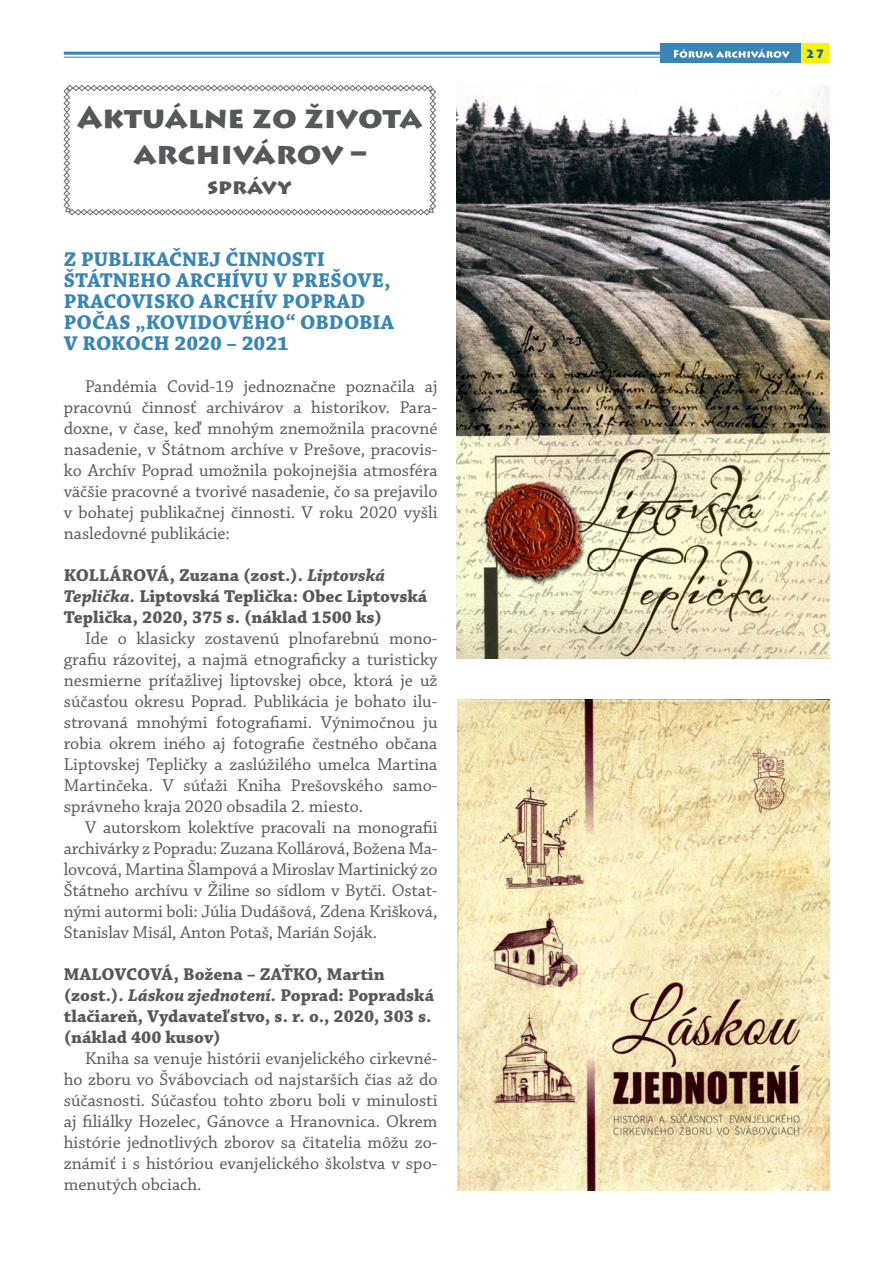
<style>
.page{position:relative;width:893px;height:1263px;background:#fff}
.page>*{position:absolute;margin:0;border:0;box-sizing:border-box;transform-origin:0 0}
.Rubrika{font:900 30px "Lithos Pro";color:#57585a}
.Nadpis_článku{font:700 21px/21px "Chaparral Pro";color:#3986b6}
.Rubrika-2{font:900 21px "Lithos Pro";color:#57585a}
.Text_článku{font:18px/21px "Chaparral Pro";color:#57585a;text-align:justify}
.Podnadpis_v_texte{font:700 18px/21px "Chaparral Pro";color:#57585a}
.t1{font:900 12px "Lithos Pro";color:#0868a4}
.s1{font-style:italic}
</style>
<div class="page">
<div style="left:660px;top:43px;width:141px;height:20px;background:#3986b6"></div>
<hr style="left:64px;top:52px;width:596px;height:3px;background:#3986b6">
<hr style="left:64px;top:57px;width:596px;height:1px;background:#3986b6">
<svg style="left:674px;top:49px;width:116px;height:9px"></svg>
<div style="left:801px;top:43px;width:28px;height:20px;background:#fff101"></div>
<svg style="left:63px;top:85px;width:373px;height:131px"></svg>
<img style="left:457px;top:699px;width:372px;height:492px">
<img style="left:457px;top:85px;width:372px;height:573px">
<p class="Rubrika" style="left:77px;top:99px;width:347px">Aktuálne zo života</p>
<p class="Rubrika" style="left:133px;top:135px;width:234px">archivárov –</p>
<p class="Rubrika-2" style="left:207px;top:174px;width:86px">správy</p>
<p class="Nadpis_článku" style="left:64px;top:249px;width:263px">Z PUBLIKAČNEJ ČINNOSTI</p>
<p class="Nadpis_článku" style="left:64px;top:270px;width:329px">ŠTÁTNEHO ARCHÍVU V PREŠOVE,<br>PRACOVISKO ARCHÍV POPRAD</p>
<p class="Nadpis_článku" style="left:64px;top:312px;width:332px">POČAS „KOVIDOVÉHO“ OBDOBIA<br>V ROKOCH 2020 – 2021</p>
<p class="Text_článku" style="left:64px;top:376px;width:375px;text-indent:21px">Pandémia Covid-19 jednoznačne poznačila aj pracovnú činnosť archivárov a historikov. Para&shy;doxne, v čase, keď mnohým znemožnila pracovné nasadenie, v Štátnom archíve v Prešove, pracovis&shy;ko Archív Poprad umožnila pokojnejšia atmosféra väčšie pracovné a tvorivé nasadenie, čo sa prejavilo v bohatej publikačnej činnosti. V roku 2020 vyšli nasledovné publikácie:</p>
<p class="Podnadpis_v_texte" style="left:64px;top:565px;width:365px">KOLLÁROVÁ, Zuzana (zost.). <span class="s1">Liptovská<br>Teplička.</span> Liptovská Teplička: Obec Liptovská<br>Teplička, 2020, 375 s. (náklad 1500 ks)</p>
<p class="Text_článku" style="left:64px;top:628px;width:375px;text-indent:21px">Ide o klasicky zostavenú plnofarebnú mono&shy;grafiu rázovitej, a najmä etnograficky a turisticky nesmierne príťažlivej liptovskej obce, ktorá je už súčasťou okresu Poprad. Publikácia je bohato ilu&shy;strovaná mnohými fotografiami. Výnimočnou ju robia okrem iného aj fotografie čestného občana Liptovskej Tepličky a zaslúžilého umelca Martina Martinčeka. V súťaži Kniha Prešovského samo&shy;správneho kraja 2020 obsadila 2. miesto.</p>
<p class="Text_článku" style="left:64px;top:817px;width:375px;text-indent:21px">V autorskom kolektíve pracovali na monografii archivárky z Popradu: Zuzana Kollárová, Božena Ma&shy;lovcová, Martina Šlampová a Miroslav Martinický zo Štátneho archívu v Žiline so sídlom v Bytči. Ostat&shy;nými autormi boli: Júlia Dudášová, Zdena Krišková, Stanislav Misál, Anton Potaš, Marián Soják.</p>
<p class="Podnadpis_v_texte" style="left:64px;top:964px;width:372px">MALOVCOVÁ, Božena – ZAŤKO, Martin (zost.). <span class="s1">Láskou zjednotení.</span> Poprad: Popradská tlačiareň, Vydavateľstvo, s. r. o., 2020, 303 s. (náklad 400 kusov)</p>
<p class="Text_článku" style="left:64px;top:1048px;width:375px;text-indent:21px">Kniha sa venuje histórii evanjelického cirkevné&shy;ho zboru vo Švábovciach od najstarších čias až do súčasnosti. Súčasťou tohto zboru boli v minulosti aj filiálky Hozelec, Gánovce a Hranovnica. Okrem histórie jednotlivých zborov sa čitatelia môžu zo&shy;známiť i s históriou evanjelického školstva v spo&shy;menutých obciach.</p>
<p class="t1" style="left:805px;top:46px;width:21px">27</p>
</div>
